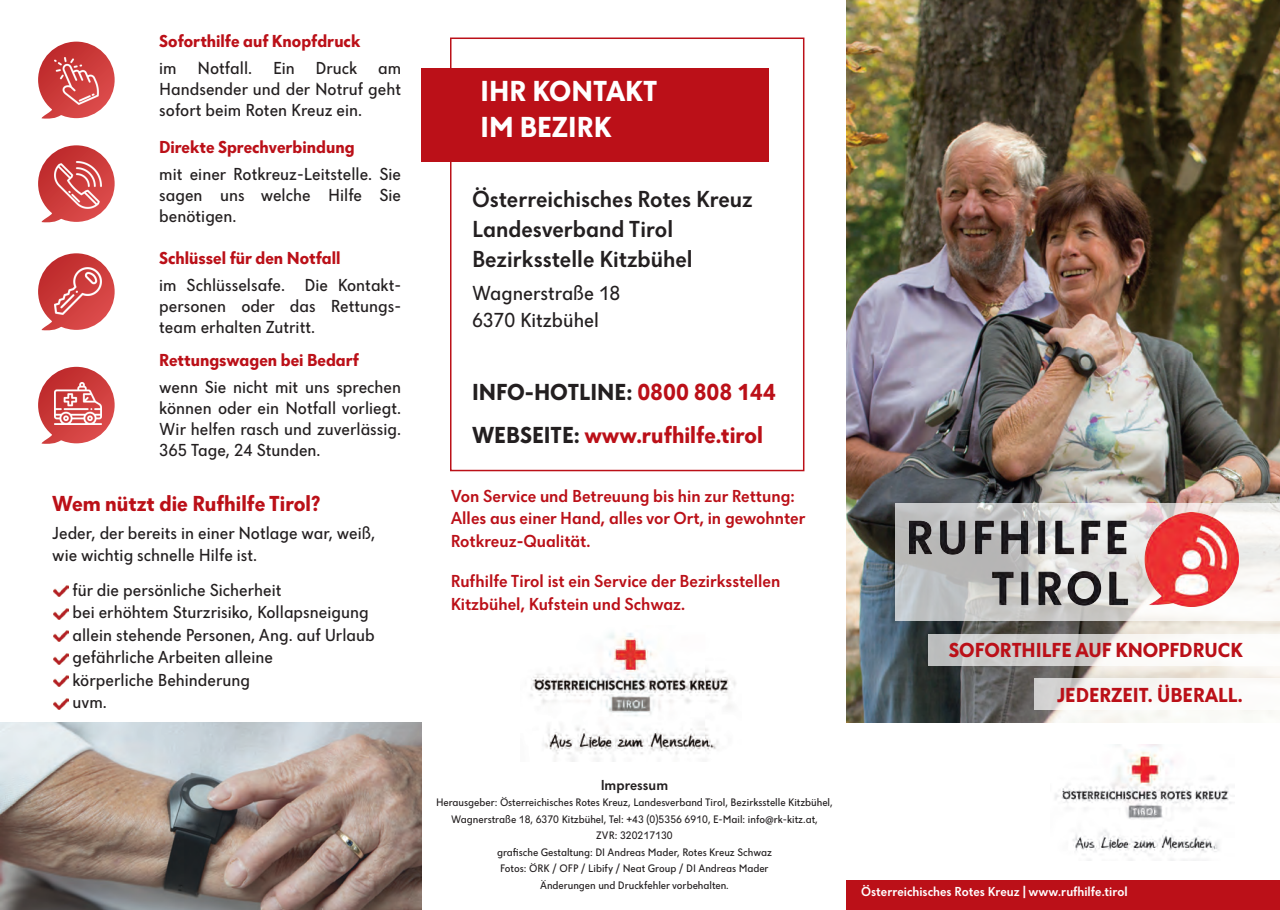
<style>
.page{position:relative;width:1280px;height:910px;background:#fff}
.page>*{position:absolute;margin:0;border:0;box-sizing:border-box;transform-origin:0 0}
.t1{font:700 30px/36px "Dunant";color:#fff}
.t2{font:500 24px/30px "Dunant";color:#231f20}
.t3{font:700 24px/43.2px "Dunant";color:#bb1018}
.t4{font:700 22.5px "Dunant";color:#bb1018}
.t5{font:700 21px/45.2px "Dunant";color:#bb1018;text-align:right}
.t6{font:21px/27px "Dunant";color:#231f20}
.t7{font:18px/21px "Dunant";color:#231f20;text-align:justify}
.t8{font:500 18px/22.5px "Dunant";color:#bb1018}
.t9{font:700 18px "Dunant";color:#bb1018}
.t10{font:500 15px "Dunant";color:#231f20}
.t11{font:500 13.5px "Dunant";color:#fff}
.t12{font:11.25px/16.5px "Dunant";letter-spacing:-.005em;color:#231f20;text-align:center}
.s1{color:#231f20}
</style>
<div class="page">
<div style="left:450px;top:38px;width:354px;height:433px;border:2px solid #bb1018"></div>
<img style="left:1055px;top:744px;width:179px;height:117px">
<div style="left:846px;top:880px;width:434px;height:30px;background:#bb1018"></div>
<img style="left:846px;top:0;width:434px;height:723px">
<div style="left:895px;top:504px;width:385px;height:117px;background:#fff;opacity:.7"></div>
<img style="left:910px;top:512px;width:328px;height:94px">
<div style="left:928px;top:634px;width:352px;height:31px;background:#fff;opacity:.7"></div>
<div style="left:1035px;top:678px;width:245px;height:32px;background:#fff;opacity:.7"></div>
<div style="left:421px;top:68px;width:347px;height:94px;background:#bb1018"></div>
<img style="left:530px;top:632px;width:206px;height:129px">
<svg style="left:38px;top:42px;width:77px;height:77px"></svg>
<img style="left:54px;top:57px;width:44px;height:47px">
<svg style="left:38px;top:145px;width:77px;height:78px"></svg>
<img style="left:54px;top:162px;width:47px;height:46px">
<svg style="left:38px;top:367px;width:77px;height:77px"></svg>
<img style="left:54px;top:383px;width:47px;height:42px">
<svg style="left:38px;top:253px;width:77px;height:78px"></svg>
<img style="left:54px;top:268px;width:47px;height:46px">
<img style="left:54px;top:585px;width:14px;height:11px">
<img style="left:54px;top:608px;width:14px;height:12px">
<img style="left:54px;top:631px;width:14px;height:11px">
<img style="left:54px;top:653px;width:14px;height:11px">
<img style="left:54px;top:676px;width:14px;height:11px">
<img style="left:54px;top:698px;width:14px;height:11px">
<img style="left:0;top:722px;width:421px;height:188px">
<p class="t9" style="left:159px;top:33px;width:203px">Soforthilfe auf Knopfdruck</p>
<p class="t7" style="left:159px;top:59px;width:243px">im Notfall. Ein Druck am Handsender und der Notruf geht sofort beim Roten Kreuz ein.</p>
<p class="t9" style="left:159px;top:140px;width:197px">Direkte Sprechverbindung</p>
<p class="t7" style="left:159px;top:165px;width:243px">mit einer Rotkreuz-Leitstelle. Sie sagen uns welche Hilfe Sie benötigen.</p>
<p class="t9" style="left:159px;top:250px;width:183px">Schlüssel für den Notfall</p>
<p class="t7" style="left:159px;top:276px;width:243px">im Schlüsselsafe. Die Kontakt&shy;personen oder das Rettungs&shy;team erhalten Zutritt.</p>
<p class="t9" style="left:159px;top:352px;width:201px">Rettungswagen bei Bedarf</p>
<p class="t7" style="left:159px;top:378px;width:243px">wenn Sie nicht mit uns sprechen können oder ein Notfall vorliegt.<br>Wir helfen rasch und zuverlässig.<br>365 Tage, 24 Stunden.</p>
<p class="t4" style="left:52px;top:494px;width:270px">Wem nützt die Rufhilfe Tirol?</p>
<p class="t7" style="left:52px;top:523px;width:324px;line-height:22.5px">Jeder, der bereits in einer Notlage war, weiß, wie wichtig schnelle Hilfe ist.</p>
<p class="t7" style="left:73px;top:580px;width:304px;line-height:22.5px;text-align:left">für die persönliche Sicherheit<br>bei erhöhtem Sturzrisiko, Kollapsneigung allein stehende Personen, Ang. auf Urlaub gefährliche Arbeiten alleine<br>körperliche Behinderung<br>uvm.</p>
<h1 class="t1" style="left:480px;top:76px;width:178px">IHR KONTAKT<br>IM BEZIRK</h1>
<h2 class="t2" style="left:472px;top:186px;width:282px">Österreichisches Rotes Kreuz<br>Landesverband Tirol<br>Bezirksstelle Kitzbühel</h2>
<p class="t6" style="left:472px;top:282px;width:150px">Wagnerstraße 18<br>6370 Kitzbühel</p>
<h2 class="t3" style="left:472px;top:372px;width:305px"><span class="s1">INFO-HOTLINE:</span> 0800 808 144<br><span class="s1">WEBSEITE:</span> www.rufhilfe.tirol</h2>
<p class="t8" style="left:451px;top:486px;width:356px">Von Service und Betreuung bis hin zur Rettung:<br>Alles aus einer Hand, alles vor Ort, in gewohnter<br>Rotkreuz-Qualität.</p>
<p class="t8" style="left:451px;top:571px;width:331px">Rufhilfe Tirol ist ein Service der Bezirksstellen<br>Kitzbühel, Kufstein und Schwaz.</p>
<p class="t5" style="left:949px;top:629px;width:295px">SOFORTHILFE AUF KNOPFDRUCK<br>JEDERZEIT. ÜBERALL.</p>
<p class="t10" style="left:601px;top:779px;width:69px">Impressum</p>
<p class="t12" style="left:436px;top:795px;width:398px">Herausgeber: Österreichisches Rotes Kreuz, Landesverband Tirol, Bezirksstelle Kitzbühel, Wagnerstraße 18, 6370 Kitzbühel, Tel: +43 (0)5356 6910, E-Mail: info@rk-kitz.at,<br>ZVR: 320217130<br>grafische Gestaltung: DI Andreas Mader, Rotes Kreuz Schwaz<br>Fotos: ÖRK / OFP / Libify / Neat Group / DI Andreas Mader<br>Änderungen und Druckfehler vorbehalten.</p>
<p class="t11" style="left:861px;top:885px;width:268px">Österreichisches Rotes Kreuz | www.rufhilfe.tirol</p>
</div>
